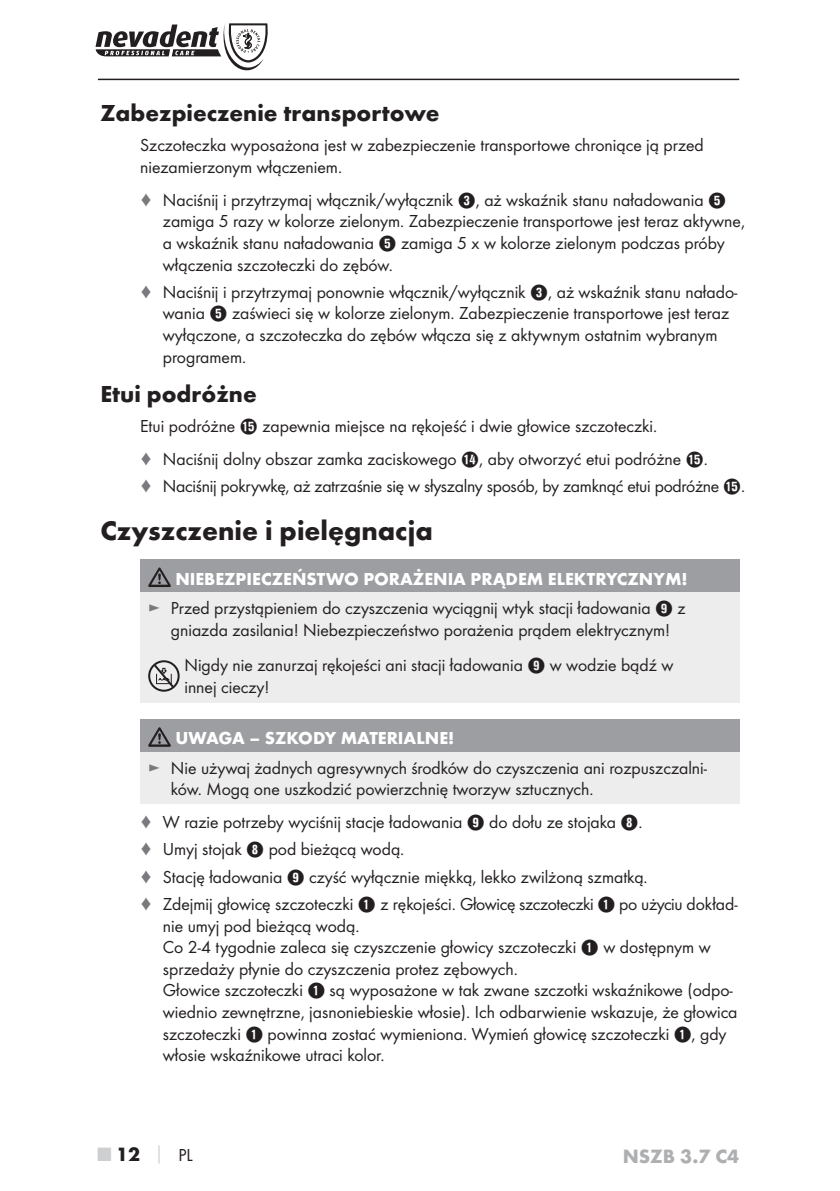
<style>
.page{position:relative;width:840px;height:1191px;background:#fff}
.page>*{position:absolute;margin:0;border:0;box-sizing:border-box;transform-origin:0 0}
.t1{font:700 28px "Futura";color:#231f20}
.t2{font:700 24px "Futura";color:#231f20}
.t3{font:700 20px "Futura";color:#adafb1}
.t4{font:700 20px "Futura";color:#231f20}
.t5{font:18px/21.6px "Futura Boo";color:#231f20}
.t6{font:700 18px "Futura";color:#fff}
.s1{color:#797a7d}
.s2{font-family:"Hako PI Nummern"}
.s3{color:#cecfd1}
.s4{font-family:"Futura Boo";font-weight:400;font-size:18px;color:#cecfd1}
.s5{font-family:"Futura Boo";font-weight:400;font-size:18px}
</style>
<div class="page">
<hr style="left:98px;top:79px;width:640px;height:1px;background:#231f20">
<svg style="left:95px;top:23px;width:172px;height:47px"></svg>
<div style="left:140px;top:559px;width:598px;height:33px;background:#9c9ea1"></div>
<div style="left:140px;top:592px;width:598px;height:110px;background:#ededee"></div>
<svg style="left:148px;top:567px;width:23px;height:20px"></svg>
<div style="left:148px;top:660px;width:31px;height:31px;border:2px solid #231f20;border-radius:50%"></div>
<svg style="left:152px;top:662px;width:24px;height:27px"></svg>
<div style="left:140px;top:719px;width:598px;height:33px;background:#9c9ea1"></div>
<div style="left:140px;top:752px;width:598px;height:51px;background:#ededee"></div>
<svg style="left:148px;top:727px;width:23px;height:20px"></svg>
<h2 class="t2" style="left:100px;top:104px;width:340px">Zabezpieczenie transportowe</h2>
<p class="t5" style="left:140px;top:135px;width:564px">Szczoteczka wyposażona jest w zabezpieczenie transportowe chroniące ją przed niezamierzonym włączeniem.</p>
<p class="t5" style="left:163px;top:190px;width:583px;text-indent:-23px"><span class="s1">♦</span> Naciśnij i przytrzymaj włącznik/wyłącznik <span class="s2">3</span>, aż wskaźnik stanu naładowania <span class="s2">5 </span>zamiga 5 razy w kolorze zielonym. Zabezpieczenie transportowe jest teraz aktywne, a wskaźnik stanu naładowania <span class="s2">5</span> zamiga 5 x w kolorze zielonym podczas próby włączenia szczoteczki do zębów.</p>
<p class="t5" style="left:163px;top:282px;width:575px;text-indent:-23px"><span class="s1">♦</span> Naciśnij i przytrzymaj ponownie włącznik/wyłącznik <span class="s2">3</span>, aż wskaźnik stanu nałado&shy;wania <span class="s2">5</span> zaświeci się w kolorze zielonym. Zabezpieczenie transportowe jest teraz wyłączone, a szczoteczka do zębów włącza się z aktywnym ostatnim wybranym programem.</p>
<h2 class="t2" style="left:100px;top:384px;width:158px">Etui podróżne</h2>
<p class="t5" style="left:140px;top:410px;width:569px;line-height:33px">Etui podróżne <span class="s2">t</span> zapewnia miejsce na rękojeść i dwie głowice szczoteczki.<br><span class="s1">♦</span> Naciśnij dolny obszar zamka zaciskowego <span class="s2">r</span>, aby otworzyć etui podróżne <span class="s2">t</span>.</p>
<p class="t5" style="left:140px;top:476px;width:606px"><span class="s1">♦</span> Naciśnij pokrywkę, aż zatrzaśnie się w słyszalny sposób, by zamknąć etui podróżne <span class="s2">t</span>.</p>
<h1 class="t1" style="left:100px;top:520px;width:333px">Czyszczenie i pielęgnacja</h1>
<p class="t6" style="left:175px;top:571px;width:513px">NIEBEZPIECZEŃSTWO PORAŻENIA PRĄDEM ELEKTRYCZNYM!</p>
<p class="t5" style="left:148px;top:598px;width:538px;text-align:center"><span class="s1">►</span> Przed przystąpieniem do czyszczenia wyciągnij wtyk stacji ładowania <span class="s2">9</span> z gniazda zasilania! Niebezpieczeństwo porażenia prądem elektrycznym!</p>
<p class="t5" style="left:184px;top:655px;width:490px">Nigdy nie zanurzaj rękojeści ani stacji ładowania <span class="s2">9</span> w wodzie bądź w innej cieczy!</p>
<p class="t6" style="left:175px;top:731px;width:280px">UWAGA – SZKODY MATERIALNE!</p>
<p class="t5" style="left:171px;top:757px;width:537px;text-indent:-23px"><span class="s1">►</span> Nie używaj żadnych agresywnych środków do czyszczenia ani rozpuszczalni&shy;ków. Mogą one uszkodzić powierzchnię tworzyw sztucznych.</p>
<p class="t5" style="left:140px;top:809px;width:598px;line-height:27.2px"><span class="s1">♦</span> W razie potrzeby wyciśnij stacje ładowania <span class="s2">9</span> do dołu ze stojaka <span class="s2">8</span>.<br><span class="s1">♦</span> Umyj stojak <span class="s2">8</span> pod bieżącą wodą.<br><span class="s1">♦</span> Stację ładowania <span class="s2">9</span> czyść wyłącznie miękką, lekko zwilżoną szmatką.<br><span class="s1">♦</span> Zdejmij głowicę szczoteczki <span class="s2">1</span> z rękojeści. Głowicę szczoteczki <span class="s2">1</span> po użyciu dokład-</p>
<p class="t5" style="left:163px;top:915px;width:576px">nie umyj pod bieżącą wodą.<br>Co 2-4 tygodnie zaleca się czyszczenie głowicy szczoteczki <span class="s2">1</span> w dostępnym w sprzedaży płynie do czyszczenia protez zębowych.<br>Głowice szczoteczki <span class="s2">1</span> są wyposażone w tak zwane szczotki wskaźnikowe (odpo&shy;wiednio zewnętrzne, jasnoniebieskie włosie). Ich odbarwienie wskazuje, że głowica szczoteczki <span class="s2">1</span> powinna zostać wymieniona. Wymień głowicę szczoteczki <span class="s2">1</span>, gdy włosie wskaźnikowe utraci kolor.</p>
<p class="t4" style="left:98px;top:1146px;width:96px"><span class="s3">■</span> 12 <span class="s4">│</span> <span class="s5">PL</span></p>
<p class="t3" style="left:622px;top:1148px;width:118px">NSZB 3.7 C4</p>
</div>
